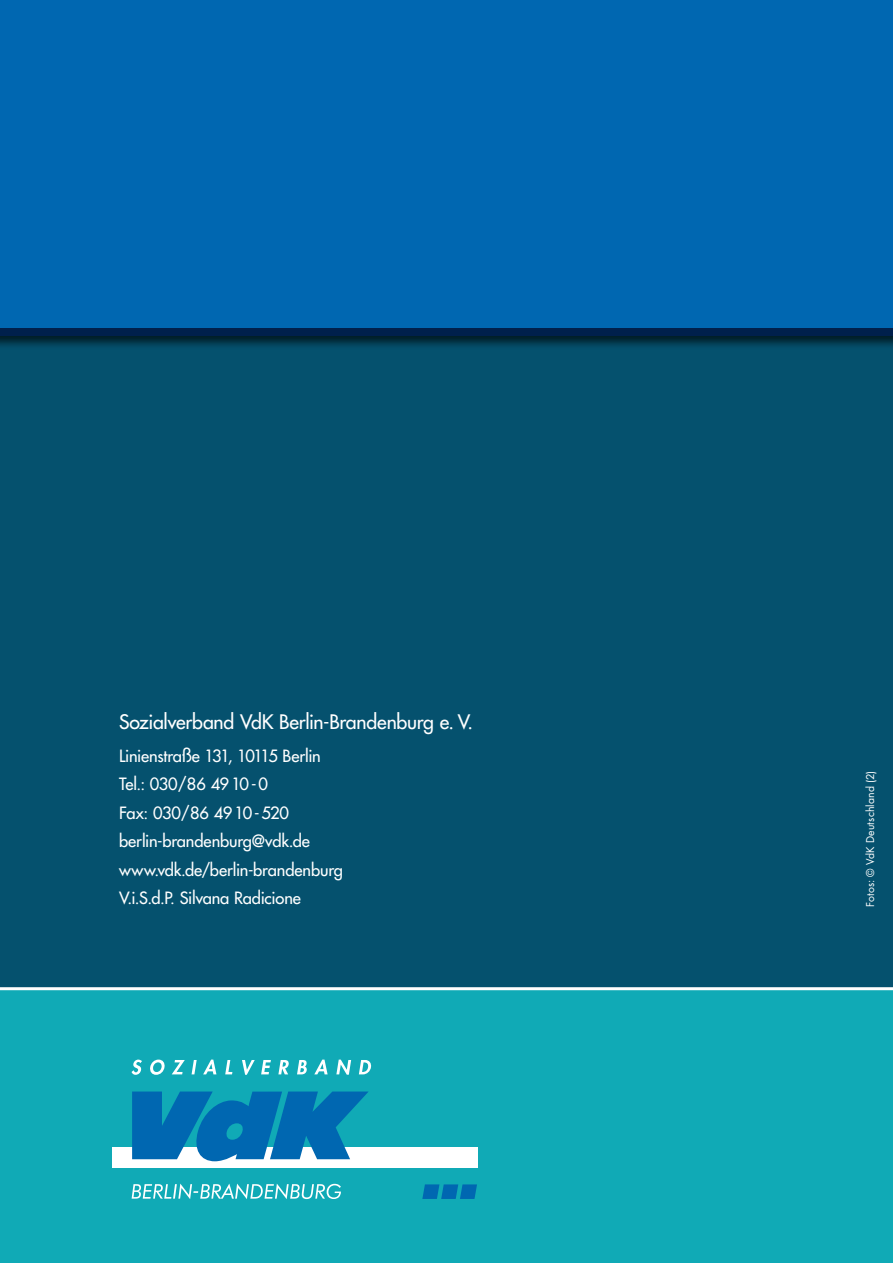
<style>
.page{position:relative;width:893px;height:1263px;background:#fff}
.page>*{position:absolute;margin:0;border:0;box-sizing:border-box;transform-origin:0 0}
.t1{font:500 19.5px "Futura Std";letter-spacing:-.01em;color:#fff}
.t2{font:500 16.5px/28.5px "Futura Std";letter-spacing:-.015em;color:#fff}
.t3{font:10.5px "Futura Std";letter-spacing:.015em;color:#fff}
</style>
<div class="page">
<div style="left:0;top:328px;width:893px;height:671px;background:#05516e"></div>
<div style="left:0;top:987px;width:893px;height:276px;background:#10aab6"></div>
<div style="left:0;top:0;width:893px;height:350px;background:#1d1d1b;opacity:.75"></div>
<div style="left:0;top:0;width:893px;height:336px;background:#0067b1"></div>
<svg style="left:422px;top:1184px;width:55px;height:15px"></svg>
<div style="left:113px;top:1148px;width:365px;height:20px;background:#fff"></div>
<svg style="left:132px;top:1059px;width:10px;height:16px"></svg>
<svg style="left:150px;top:1059px;width:15px;height:16px"></svg>
<svg style="left:172px;top:1060px;width:13px;height:14px"></svg>
<svg style="left:192px;top:1060px;width:5px;height:14px"></svg>
<svg style="left:203px;top:1059px;width:13px;height:15px"></svg>
<svg style="left:225px;top:1060px;width:7px;height:14px"></svg>
<svg style="left:242px;top:1060px;width:13px;height:15px"></svg>
<svg style="left:261px;top:1060px;width:10px;height:14px"></svg>
<svg style="left:278px;top:1060px;width:11px;height:14px"></svg>
<svg style="left:297px;top:1060px;width:10px;height:14px"></svg>
<svg style="left:314px;top:1059px;width:14px;height:15px"></svg>
<svg style="left:336px;top:1059px;width:15px;height:16px"></svg>
<svg style="left:359px;top:1060px;width:13px;height:14px"></svg>
<svg style="left:132px;top:1091px;width:237px;height:70px;background:#147eb7"></svg>
<svg style="left:132px;top:1183px;width:209px;height:16px;background:#58c3cc"></svg>
<p class="t1" style="left:119px;top:710px;width:356px">Sozialverband VdK Berlin-Brandenburg e. V.</p>
<p class="t2" style="left:119px;top:742px;width:225px">Linienstraße 131, 10115 Berlin<br>Tel.: 030/86 49 10-0<br>Fax: 030/86 49 10-520 berlin-brandenburg@vdk.de www.vdk.de/berlin-brandenburg<br>V.i.S.d.P. Silvana Radicione</p>
<p class="t3" style="left:863px;top:907px;width:138px;rotate:-90deg">Fotos: © VdK Deutschland (2)</p>
</div>
